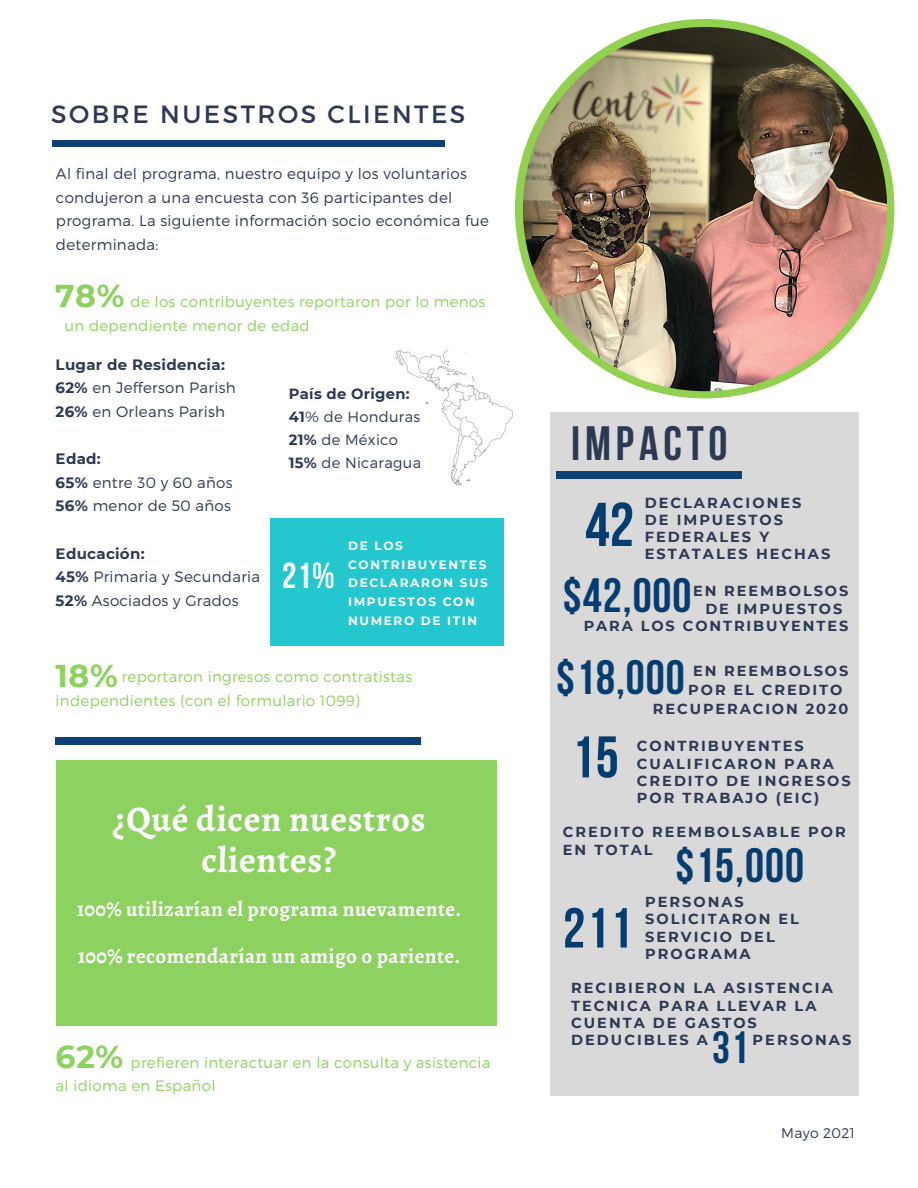
<style>
.page{position:relative;width:918px;height:1188px;background:#fff}
.page>*{position:absolute;margin:0;border:0;box-sizing:border-box;transform-origin:0 0}
.t1{font:700 61.65px "Bebas Neue";color:#063d71}
.t2{font:700 58.65px "Bebas Neue";color:#063d71}
.t3{font:700 56.25px "Bebas Neue";color:#063d71}
.t4{font:700 48px "Bebas Neue";letter-spacing:.02em;color:#063d71}
.t5{font:700 48px "Bebas Neue";letter-spacing:.1em;color:#2c3854}
.t6{font:700 45px "Bebas Neue";color:#063d71}
.t7{font:700 36px/40.5px "Alegreya";letter-spacing:.02em;color:#fff;text-align:center}
.t8{font:700 36px "Bebas Neue";color:#fff}
.t9{font:700 31.5px "Montserrat";color:#8dd260}
.t10{font:24.9px "Montserrat";letter-spacing:.1em;color:#2c3854}
.t11{font:700 21px "Alegreya";letter-spacing:.02em;color:#fff}
.t12{font:300 15px/23.7px "Montserrat";letter-spacing:.02em;color:#2c3854}
.t13{font:300 15px/23.7px "Montserrat";letter-spacing:.02em;color:#8dd260}
.t14{font:300 14.7px/23.2px "Montserrat";letter-spacing:.02em;color:#2c3854}
.t15{font:700 14.55px/17.4px "Montserrat";letter-spacing:.14em;color:#2c3854}
.t16{font:300 13.95px "Montserrat";letter-spacing:.02em;color:#2c3854}
.t17{font:700 12px/18.9px "Montserrat";letter-spacing:.14em;color:#fff}
.s1{font-weight:700}
</style>
<div class="page">
<div style="left:52px;top:140px;width:393px;height:7px;background:#0f4073"></div>
<div style="left:551px;top:412px;width:308px;height:684px;background:#d9d9d9"></div>
<div style="left:56px;top:737px;width:365px;height:7px;background:#0f4073"></div>
<div style="left:556px;top:472px;width:186px;height:6px;background:#0f4073"></div>
<img style="left:395px;top:351px;width:117px;height:135px">
<div style="left:270px;top:519px;width:234px;height:127px;background:#25c7cf"></div>
<div style="left:56px;top:760px;width:441px;height:266px;background:#8dd260"></div>
<div style="left:515px;top:19px;width:379px;height:379px;background:#92d050;border-radius:50%"></div>
<img style="left:523px;top:27px;width:364px;height:364px;border-radius:50%">
<h3 class="t10" style="left:51px;top:98px;width:416px">SOBRE NUESTROS CLIENTES</h3>
<p class="t12" style="left:56px;top:161px;width:435px">Al final del programa, nuestro equipo y los voluntarios condujeron a una encuesta con 36 participantes del programa. La siguiente información socio económica fue determinada:</p>
<h3 class="t9" style="left:55px;top:276px;width:71px">78%</h3>
<p class="t13" style="left:64px;top:290px;width:422px;text-indent:66px">de los contribuyentes reportaron por lo menos un dependiente menor de edad</p>
<p class="t12" style="left:56px;top:352px;width:182px"><span class="s1">Lugar de Residencia:<br>62%</span> en Jefferson Parish<br><span class="s1">26%</span> en Orleans Parish</p>
<p class="t12" style="left:56px;top:446px;width:179px"><span class="s1">Edad:<br>65%</span> entre 30 y 60 años<br><span class="s1">56%</span> menor de 50 años</p>
<p class="t12" style="left:56px;top:541px;width:206px"><span class="s1">Educación:<br>45%</span> Primaria y Secundaria<br><span class="s1">52%</span> Asociados y Grados</p>
<p class="t14" style="left:289px;top:381px;width:134px"><span class="s1">País de Origen:<br>41</span>% de Honduras<br><span class="s1">21%</span> de México<br><span class="s1">15%</span> de Nicaragua</p>
<h3 class="t8" style="left:282px;top:561px;width:54px">21%</h3>
<p class="t17" style="left:348px;top:536px;width:141px">DE LOS<br>CONTRIBUYENTES<br>DECLARARON SUS<br>IMPUESTOS CON<br>NUMERO DE ITIN</p>
<h3 class="t9" style="left:56px;top:657px;width:64px">18%</h3>
<p class="t13" style="left:56px;top:664px;width:358px;text-indent:66px">reportaron ingresos como contratistas independientes (con el formulario 1099)</p>
<h3 class="t7" style="left:112px;top:799px;width:314px">¿Qué dicen nuestros clientes?</h3>
<h3 class="t11" style="left:77px;top:894px;width:386px">100% utilizarían el programa nuevamente.</h3>
<h3 class="t11" style="left:78px;top:941px;width:384px">100% recomendarían un amigo o pariente.</h3>
<h3 class="t9" style="left:56px;top:1037px;width:69px">62%</h3>
<p class="t13" style="left:56px;top:1050px;width:436px;text-indent:75px">prefieren interactuar en la consulta y asistencia al idioma en Español</p>
<h3 class="t5" style="left:571px;top:424px;width:158px">IMPACTO</h3>
<h1 class="t1" style="left:585px;top:500px;width:50px">42</h1>
<p class="t15" style="left:645px;top:494px;width:187px;line-height:16.8px">DECLARACIONES<br>DE IMPUESTOS<br>FEDERALES Y<br>ESTATALES HECHAS</p>
<h3 class="t4" style="left:563px;top:576px;width:130px">$42,000</h3>
<p class="t15" style="left:693px;top:582px;width:157px">EN REEMBOLSOS</p>
<p class="t15" style="left:705px;top:600px;width:138px">DE IMPUESTOS</p>
<p class="t15" style="left:584px;top:617px;width:266px">PARA LOS CONTRIBUYENTES</p>
<h3 class="t4" style="left:556px;top:658px;width:130px">$18,000</h3>
<p class="t15" style="left:693px;top:662px;width:157px">EN REEMBOLSOS</p>
<p class="t15" style="left:688px;top:681px;width:155px">POR EL CREDITO</p>
<p class="t15" style="left:653px;top:700px;width:197px">RECUPERACION 2020</p>
<h2 class="t2" style="left:571px;top:733px;width:49px">15</h2>
<p class="t15" style="left:637px;top:737px;width:215px">CONTRIBUYENTES<br>CUALIFICARON PARA<br>CREDITO DE INGRESOS<br>POR TRABAJO (EIC)</p>
<p class="t15" style="left:563px;top:823px;width:284px">CREDITO REEMBOLSABLE POR<br>EN TOTAL</p>
<h3 class="t4" style="left:675px;top:846px;width:130px">$15,000</h3>
<p class="t15" style="left:645px;top:893px;width:155px">PERSONAS<br>SOLICITARON EL<br>SERVICIO DEL<br>PROGRAMA</p>
<p class="t15" style="left:571px;top:979px;width:263px">RECIBIERON LA ASISTENCIA<br>TECNICA PARA LLEVAR LA<br>CUENTA DE GASTOS<br>DEDUCIBLES A</p>
<h3 class="t3" style="left:563px;top:905px;width:71px">211</h3>
<h3 class="t6" style="left:712px;top:1029px;width:38px">31</h3>
<p class="t15" style="left:753px;top:1031px;width:100px">PERSONAS</p>
<p class="t16" style="left:781px;top:1124px;width:75px">Mayo 2021</p>
</div>
